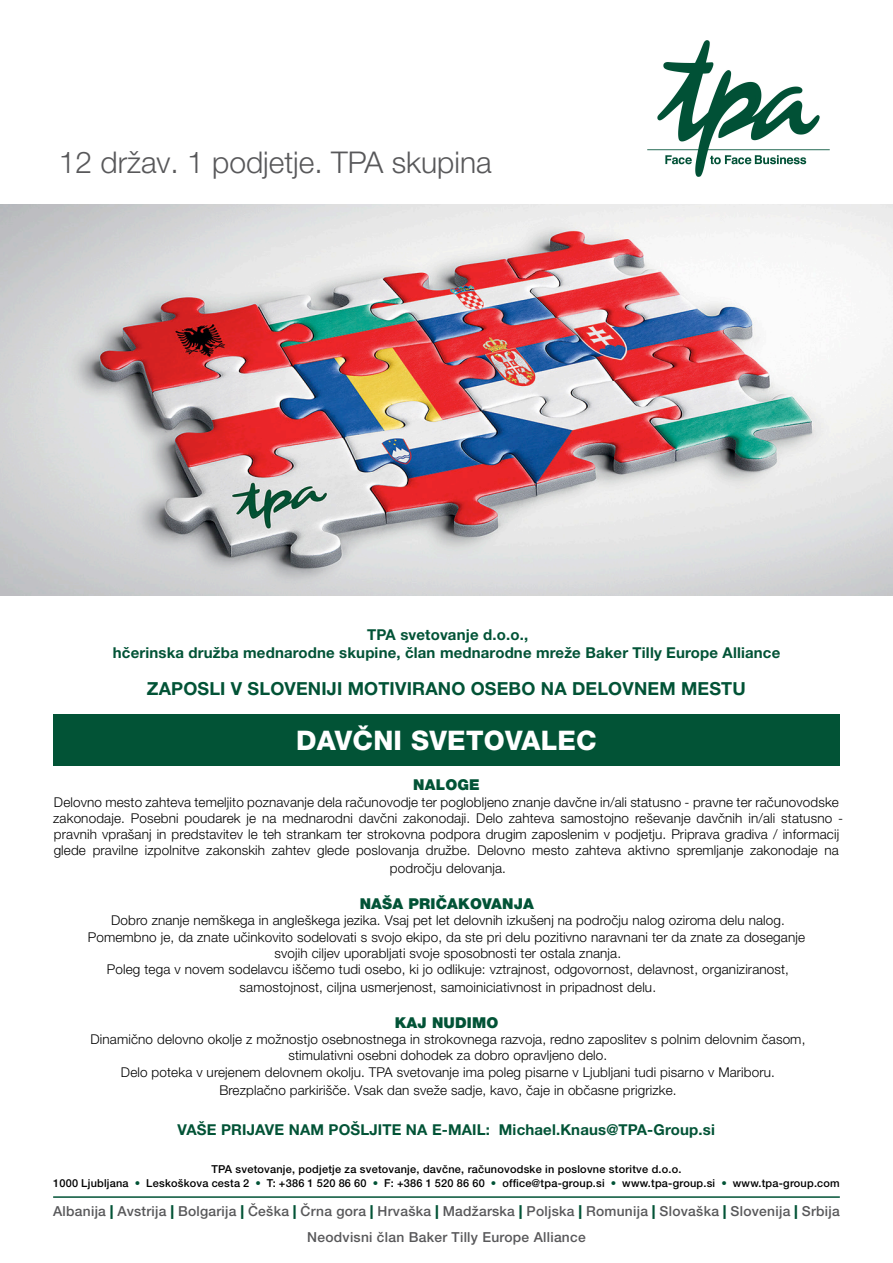
<style>
.page{position:relative;width:893px;height:1263px;background:#fff}
.page>*{position:absolute;margin:0;border:0;box-sizing:border-box;transform-origin:0 0}
.Fliesstext{font:300 30px "Helvetica Neue LT Pro";color:#58585a}
.Fliesstext-2{font:800 27px "Helvetica Neue LT Pro";letter-spacing:.01em;color:#fff}
.Fliesstext-3{font:700 18px "Helvetica Neue LT Pro";letter-spacing:.01em;color:#025336}
.Fliesstext-4{font:700 15px "Helvetica Neue LT Pro";letter-spacing:.01em;color:#025336}
.Fliesstext-5{font:900 15px "Helvetica Neue LT Pro";letter-spacing:.01em;color:#025336}
.Fliesstext-6{font:500 13.8px "Helvetica Neue LT Pro";letter-spacing:.02em;color:#58585a}
.Fliesstext-7{font:300 13.5px/16.2px "Helvetica Neue LT Pro";letter-spacing:.01em;color:#000}
.Fliesstext-8{font:500 10.95px "Helvetica Neue LT Pro";letter-spacing:.02em;color:#000}
.s1{font-weight:900;color:#025336}
</style>
<div class="page">
<div style="left:53px;top:714px;width:787px;height:51px;background:#025336"></div>
<img style="left:0;top:204px;width:893px;height:391px">
<img style="left:647px;top:41px;width:182px;height:135px">
<hr style="left:53px;top:1196px;width:787px;height:2px;background:#025336">
<p class="Fliesstext" style="left:59px;top:144px;width:434px">12 držav. 1 podjetje. TPA skupina</p>
<p class="Fliesstext-4" style="left:367px;top:625px;width:162px">TPA svetovanje d.o.o.,</p>
<p class="Fliesstext-4" style="left:113px;top:643px;width:669px">hčerinska družba mednarodne skupine, član mednarodne mreže Baker Tilly Europe Alliance</p>
<p class="Fliesstext-3" style="left:147px;top:677px;width:600px">ZAPOSLI V SLOVENIJI MOTIVIRANO OSEBO NA DELOVNEM MESTU</p>
<p class="Fliesstext-2" style="left:296px;top:724px;width:302px">DAVČNI SVETOVALEC</p>
<p class="Fliesstext-5" style="left:413px;top:776px;width:68px">NALOGE</p>
<p class="Fliesstext-7" style="left:53px;top:793px;width:791px">Delovno mesto zahteva temeljito poznavanje dela računovodje ter poglobljeno znanje davčne in/ali statusno - pravne ter računovodske zakonodaje. Posebni poudarek je na mednarodni davčni zakonodaji. Delo zahteva samostojno reševanje davčnih in/ali statusno - pravnih vprašanj in predstavitev le teh strankam ter strokovna podpora drugim zaposlenim v podjetju. Priprava gradiva / informacij glede pravilne izpolnitve zakonskih zahtev glede poslovanja družbe. Delovno mesto zahteva aktivno spremljanje zakonodaje na</p>
<p class="Fliesstext-7" style="left:390px;top:860px;width:117px">področju delovanja.</p>
<p class="Fliesstext-5" style="left:360px;top:895px;width:176px">NAŠA PRIČAKOVANJA</p>
<p class="Fliesstext-7" style="left:111px;top:912px;width:675px">Dobro znanje nemškega in angleškega jezika. Vsaj pet let delovnih izkušenj na področju nalog oziroma delu nalog.</p>
<p class="Fliesstext-7" style="left:88px;top:928px;width:719px">Pomembno je, da znate učinkovito sodelovati s svojo ekipo, da ste pri delu pozitivno naravnani ter da znate za doseganje</p>
<p class="Fliesstext-7" style="left:275px;top:944px;width:348px">svojih ciljev uporabljati svoje sposobnosti ter ostala znanja.</p>
<p class="Fliesstext-7" style="left:107px;top:961px;width:684px">Poleg tega v novem sodelavcu iščemo tudi osebo, ki jo odlikuje: vztrajnost, odgovornost, delavnost, organiziranost,</p>
<p class="Fliesstext-7" style="left:240px;top:979px;width:418px">samostojnost, ciljna usmerjenost, samoiniciativnost in pripadnost delu.</p>
<p class="Fliesstext-5" style="left:395px;top:1013px;width:105px">KAJ NUDIMO</p>
<p class="Fliesstext-7" style="left:91px;top:1031px;width:716px">Dinamično delovno okolje z možnostjo osebnostnega in strokovnega razvoja, redno zaposlitev s polnim delovnim časom,</p>
<p class="Fliesstext-7" style="left:288px;top:1047px;width:320px">stimulativni osebni dohodek za dobro opravljeno delo.</p>
<p class="Fliesstext-7" style="left:121px;top:1063px;width:655px">Delo poteka v urejenem delovnem okolju. TPA svetovanje ima poleg pisarne v Ljubljani tudi pisarno v Mariboru.</p>
<p class="Fliesstext-7" style="left:219px;top:1081px;width:459px">Brezplačno parkirišče. Vsak dan sveže sadje, kavo, čaje in občasne prigrizke.</p>
<p class="Fliesstext-4" style="left:178px;top:1120px;width:539px">VAŠE PRIJAVE NAM POŠLJITE NA E-MAIL: Michael.Knaus@TPA-Group.si</p>
<p class="Fliesstext-8" style="left:211px;top:1162px;width:472px">TPA svetovanje, podjetje za svetovanje, davčne, računovodske in poslovne storitve d.o.o.</p>
<p class="Fliesstext-8" style="left:53px;top:1176px;width:788px">1000 Ljubljana <span class="s1">•</span> Leskoškova cesta 2 <span class="s1">•</span> T: +386 1 520 86 60 <span class="s1">•</span> F: +386 1 520 86 60 <span class="s1">•</span> office@tpa-group.si <span class="s1">•</span> www.tpa-group.si <span class="s1">•</span> www.tpa-group.com</p>
<p class="Fliesstext-6" style="left:53px;top:1203px;width:788px">Albanija <span class="s1">|</span> Avstrija <span class="s1">|</span> Bolgarija <span class="s1">|</span> Češka <span class="s1">|</span> Črna gora <span class="s1">|</span> Hrvaška <span class="s1">|</span> Madžarska <span class="s1">|</span> Poljska <span class="s1">|</span> Romunija <span class="s1">|</span> Slovaška <span class="s1">|</span> Slovenija <span class="s1">|</span> Srbija</p>
<p class="Fliesstext-6" style="left:307px;top:1229px;width:280px">Neodvisni član Baker Tilly Europe Alliance</p>
</div>
